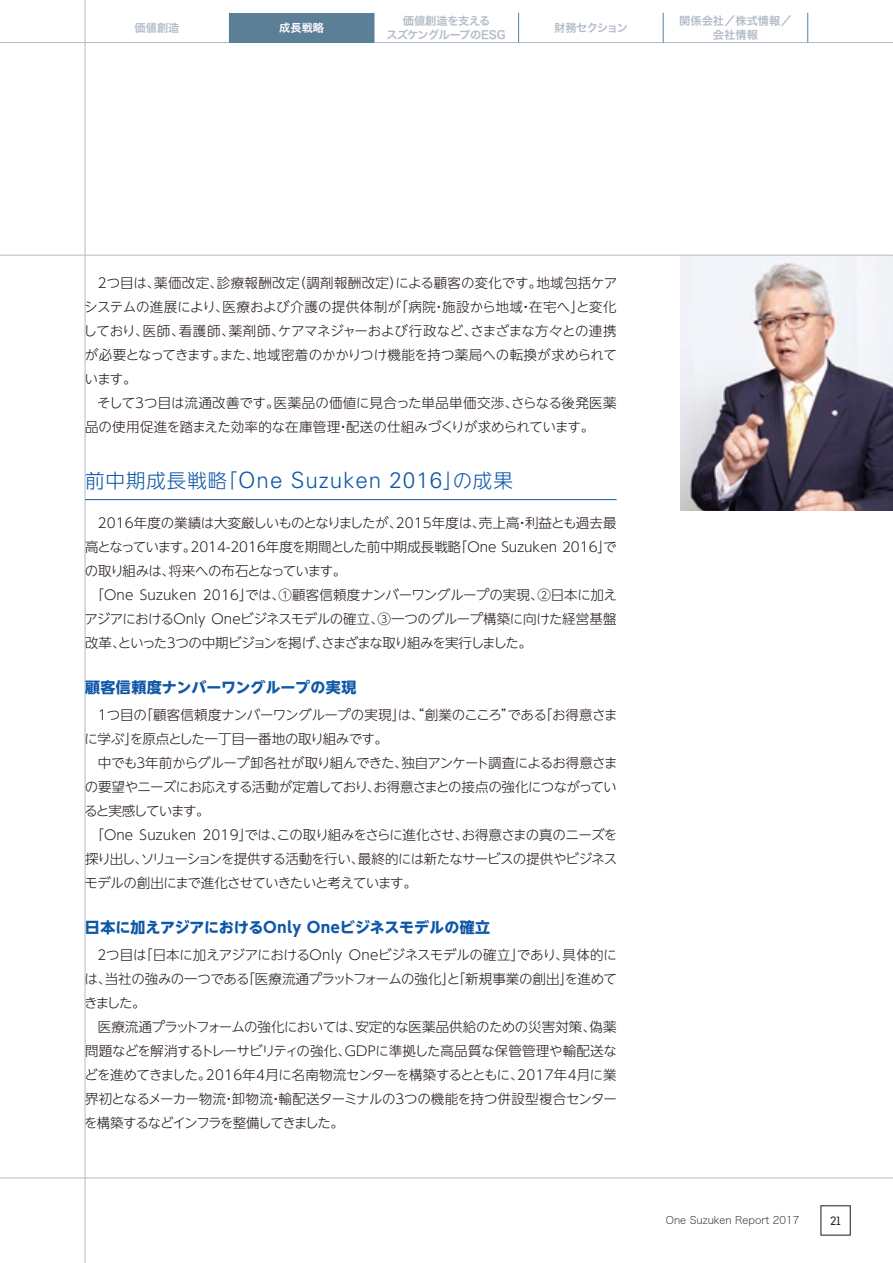
<style>
.page{position:relative;width:893px;height:1263px;background:#fff}
.page>*{position:absolute;margin:0;border:0;box-sizing:border-box;transform-origin:0 0}
.t1{font:300 22.35px "Univers";letter-spacing:.045em;color:#0f58a7}
.t2{font:700 15px "UD Shin Go NT Pro";letter-spacing:-.005em;color:#0f58a7}
.t3{font:300 13.5px/24px "UD Shin Go NT Pro";letter-spacing:-.03em;color:#231916;text-align:justify}
.t4{font:300 13.5px/24px "UD Shin Go NT Pro";color:#231916}
.t5{font:300 13.5px "UD Shin Go NT Pro";letter-spacing:-.05em;color:#231916}
.t6{font:300 13.5px "UD Shin Go NT Pro";letter-spacing:-.06em;color:#231916}
.t7{font:300 13.5px "UD Shin Go NT Pro";letter-spacing:-.09em;color:#231916}
.t8{font:300 13.5px "UD Shin Go NT Pro";letter-spacing:.01em;color:#231916}
.t9{font:300 13.5px "UD Shin Go NT Pro";letter-spacing:-.01em;color:#231916}
.t10{font:300 13.5px "UD Shin Go NT Pro";letter-spacing:-.065em;color:#231916}
.t11{font:12px "Van Condensed W01";color:#231916}
.t12{font:11.25px/13.5px "Hira Kaku Std W6";letter-spacing:-.035em;color:#b2bbc7;text-align:center}
.t13{font:11.25px/13.5px "Hira Kaku Std W6";letter-spacing:-.01em;color:#b2bbc7;text-align:center}
.t14{font:11.25px "Hira Kaku Std W6";letter-spacing:-.09em;color:#b2bbc7}
.t15{font:11.25px "Hira Kaku Std W6";color:#fff}
.t16{font:10.5px "Hira Kaku Std W1";color:#231916}
.s1{font-family:"UD Shin Go NT Pro";font-size:19.5px}
</style>
<div class="page">
<hr style="left:85px;top:0;width:1px;height:1263px;background:#b2bbc7">
<img style="left:680px;top:256px;width:213px;height:254px">
<hr style="left:85px;top:499px;width:532px;height:1px;background:#0f58a7">
<hr style="left:0;top:1178px;width:893px;height:1px;background:#b2bbc7">
<hr style="left:0;top:255px;width:893px;height:1px;background:#b2bbc7">
<hr style="left:0;top:42px;width:893px;height:1px;background:#b2bbc7">
<div style="left:229px;top:13px;width:145px;height:30px;background:#5a7f96"></div>
<hr style="left:374px;top:13px;width:1px;height:30px;background:#5a7f96">
<hr style="left:518px;top:13px;width:1px;height:30px;background:#5a7f96">
<hr style="left:663px;top:13px;width:1px;height:30px;background:#5a7f96">
<hr style="left:807px;top:13px;width:1px;height:30px;background:#5a7f96">
<p class="t13" style="left:135px;top:21px;width:46px">価値創造</p>
<p class="t15" style="left:279px;top:19px;width:46px">成長戦略</p>
<p class="t12" style="left:387px;top:14px;width:121px">価値創造を支える<br>スズケングループのESG</p>
<p class="t14" style="left:554px;top:19px;width:76px">財務セクション</p>
<p class="t13" style="left:679px;top:14px;width:114px">関係会社／株式情報／会社情報</p>
<p class="t3" style="left:84px;top:270px;width:535px;text-indent:14px">2つ目は、薬価改定、診療報酬改定（調剤報酬改定）による顧客の変化です。地域包括ケアシステムの進展により、医療および介護の提供体制が「病院・施設から地域・在宅へ」と変化しており、医師、看護師、薬剤師、ケアマネジャーおよび行政など、さまざまな方々との連携が必要となってきます。また、地域密着のかかりつけ機能を持つ薬局への転換が求められています。</p>
<p class="t4" style="left:85px;top:390px;width:533px;text-indent:12px">そして3つ目は流通改善です。医薬品の価値に見合った単品単価交渉、さらなる後発医薬品の使用促進を踏まえた効率的な在庫管理・配送の仕組みづくりが求められています。</p>
<h1 class="t1" style="left:85px;top:466px;width:429px"><span class="s1">前中期成長戦略「</span>One Suzuken 2016<span class="s1">」の成果</span></h1>
<p class="t9" style="left:98px;top:512px;width:520px">2016年度の業績は大変厳しいものとなりましたが、2015年度は、売上高・利益とも過去最</p>
<p class="t4" style="left:85px;top:534px;width:533px">高となっています。2014-2016年度を期間とした前中期成長戦略「One Suzuken 2016」で</p>
<p class="t10" style="left:85px;top:560px;width:263px">の取り組みは、将来への布石となっています。</p>
<p class="t8" style="left:90px;top:584px;width:528px">「One Suzuken 2016」では、①顧客信頼度ナンバーワングループの実現、②日本に加え</p>
<p class="t3" style="left:84px;top:606px;width:534px">アジアにおけるOnly Oneビジネスモデルの確立、③一つのグループ構築に向けた経営基盤</p>
<p class="t7" style="left:85px;top:632px;width:448px">改革、といった3つの中期ビジョンを掲げ、さまざまな取り組みを実行しました。</p>
<p class="t2" style="left:85px;top:675px;width:273px">顧客信頼度ナンバーワングループの実現</p>
<p class="t3" style="left:85px;top:702px;width:534px;text-indent:13px">1つ目の「顧客信頼度ナンバーワングループの実現」は、“創業のこころ”である「お得意さまに学ぶ」を原点とした一丁目一番地の取り組みです。</p>
<p class="t5" style="left:98px;top:752px;width:521px">中でも３年前からグループ卸各社が取り組んできた、独自アンケート調査によるお得意さま</p>
<p class="t5" style="left:85px;top:776px;width:533px">の要望やニーズにお応えする活動が定着しており、お得意さまとの接点の強化につながってい</p>
<p class="t7" style="left:84px;top:800px;width:127px">ると実感しています。</p>
<p class="t3" style="left:90px;top:822px;width:528px">「One Suzuken 2019」では、この取り組みをさらに進化させ、お得意さまの真のニーズを</p>
<p class="t6" style="left:85px;top:848px;width:534px">探り出し、ソリューションを提供する活動を行い、最終的には新たなサービスの提供やビジネス</p>
<p class="t6" style="left:84px;top:872px;width:334px">モデルの創出にまで進化させていきたいと考えています。</p>
<p class="t2" style="left:85px;top:915px;width:407px">日本に加えアジアにおけるＯｎｌｙＯｎｅビジネスモデルの確立</p>
<p class="t3" style="left:84px;top:942px;width:534px;text-indent:11px">２つ目は「日本に加えアジアにおけるOnly Oneビジネスモデルの確立」であり、具体的には、当社の強みの一つである「医療流通プラットフォームの強化」と「新規事業の創出」を進めてきました。</p>
<p class="t3" style="left:84px;top:1014px;width:534px;text-indent:14px">医療流通プラットフォームの強化においては、安定的な医薬品供給のための災害対策、偽薬問題などを解消するトレーサビリティの強化、GDPに準拠した高品質な保管管理や輸配送などを進めてきました。2016年4月に名南物流センターを構築するとともに、2017年4月に業界初となるメーカー物流・卸物流・輸配送ターミナルの３つの機能を持つ併設型複合センターを構築するなどインフラを整備してきました。</p>
<p class="t16" style="left:666px;top:1213px;width:135px">One Suzuken Report 2017</p>
<p class="t11" style="left:831px;top:1214px;width:11px">21</p>
</div>
